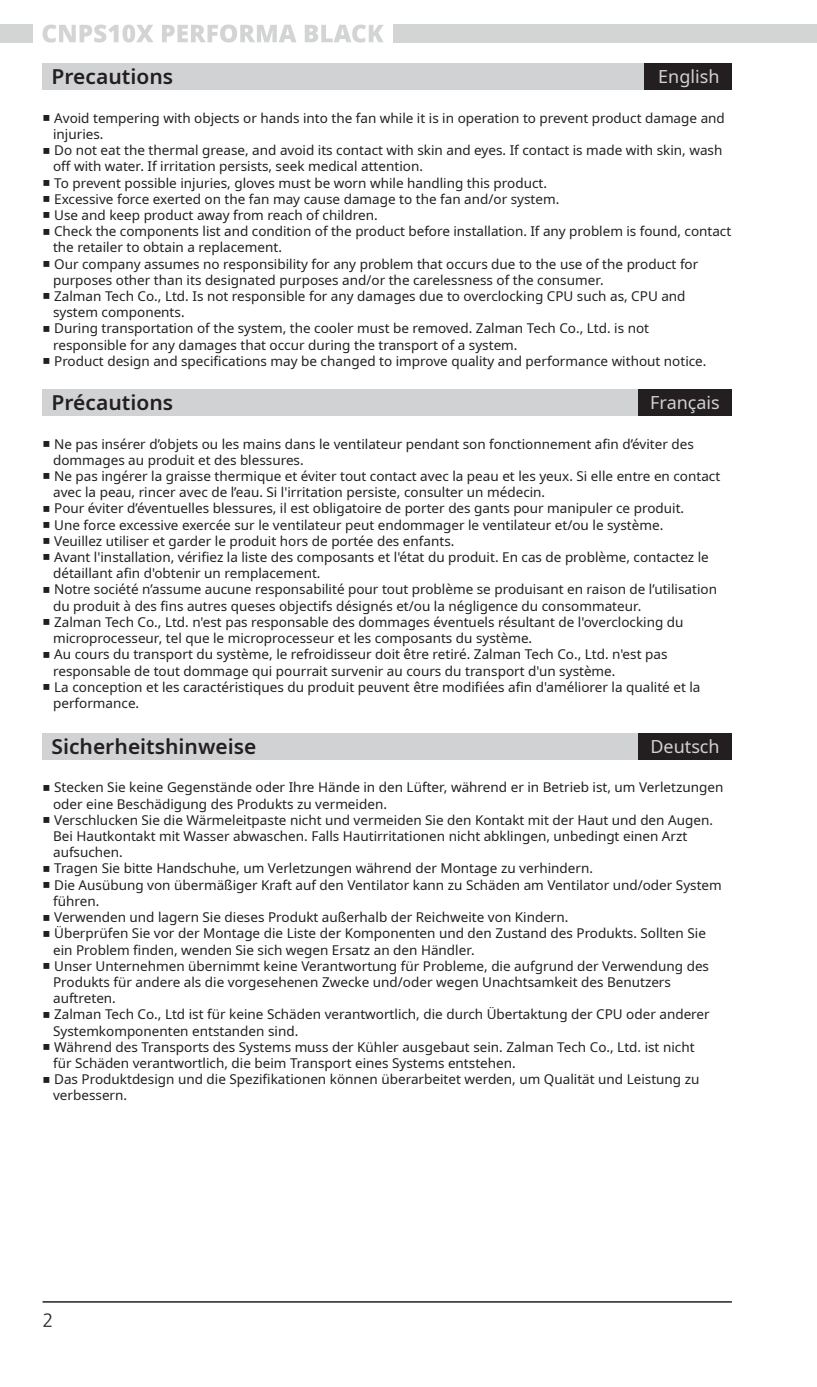
<style>
.page{position:relative;width:817px;height:1387px;background:#fff}
.page>*{position:absolute;margin:0;border:0;box-sizing:border-box;transform-origin:0 0}
.t1{font:600 21px "Noto Sans";color:#231f20}
.t2{font:18px "Noto Sans";color:#d1d2d4}
.t3{font:18px "Nanum Gothic";color:#231f20}
.t4{font:13.5px "Noto Sans";color:#231f20}
.s1{font-family:"Arial Unicode MS"}
</style>
<div class="page">
<hr style="left:43px;top:1300px;width:688px;height:2px;background:#231f20">
<div style="left:392px;top:25px;width:424px;height:18px;background:#d3d4d4"></div>
<div style="left:0;top:25px;width:33px;height:18px;background:#d3d4d4"></div>
<svg style="left:43px;top:25px;width:110px;height:18px"></svg>
<svg style="left:162px;top:25px;width:134px;height:18px"></svg>
<svg style="left:305px;top:25px;width:79px;height:18px"></svg>
<div style="left:43px;top:63px;width:687px;height:27px;background:#d1d2d4"></div>
<div style="left:644px;top:63px;width:87px;height:27px;background:#231f20"></div>
<div style="left:43px;top:389px;width:687px;height:26px;background:#d1d2d4"></div>
<div style="left:43px;top:733px;width:687px;height:26px;background:#d1d2d4"></div>
<div style="left:638px;top:389px;width:93px;height:27px;background:#231f20"></div>
<div style="left:638px;top:733px;width:93px;height:26px;background:#231f20"></div>
<p class="t1" style="left:51px;top:62px;width:123px">Precautions</p>
<p class="t2" style="left:658px;top:64px;width:63px">English</p>
<p class="t4" style="left:43px;top:108px;width:683px"><span class="s1">■</span> Avoid tempering with objects or hands into the fan while it is in operation to prevent product damage and</p>
<p class="t4" style="left:53px;top:124px;width:52px">injuries.</p>
<p class="t4" style="left:43px;top:141px;width:681px"><span class="s1">■</span> Do not eat the thermal grease, and avoid its contact with skin and eyes. If contact is made with skin, wash</p>
<p class="t4" style="left:53px;top:157px;width:371px">off with water. If irritation persists, seek medical attention.</p>
<p class="t4" style="left:43px;top:173px;width:506px"><span class="s1">■</span> To prevent possible injuries, gloves must be worn while handling this product.</p>
<p class="t4" style="left:43px;top:189px;width:518px"><span class="s1">■</span> Excessive force exerted on the fan may cause damage to the fan and/or system.</p>
<p class="t4" style="left:43px;top:205px;width:336px"><span class="s1">■</span> Use and keep product away from reach of children.</p>
<p class="t4" style="left:43px;top:222px;width:690px"><span class="s1">■</span> Check the components list and condition of the product before installation. If any problem is found, contact</p>
<p class="t4" style="left:53px;top:238px;width:230px">the retailer to obtain a replacement.</p>
<p class="t4" style="left:43px;top:254px;width:657px"><span class="s1">■</span> Our company assumes no responsibility for any problem that occurs due to the use of the product for</p>
<p class="t4" style="left:53px;top:270px;width:552px">purposes other than its designated purposes and/or the carelessness of the consumer.</p>
<p class="t4" style="left:43px;top:286px;width:644px"><span class="s1">■</span> Zalman Tech Co., Ltd. Is not responsible for any damages due to overclocking CPU such as, CPU and</p>
<p class="t4" style="left:53px;top:303px;width:133px">system components.</p>
<p class="t4" style="left:43px;top:319px;width:608px"><span class="s1">■</span> During transportation of the system, the cooler must be removed. Zalman Tech Co., Ltd. is not</p>
<p class="t4" style="left:53px;top:335px;width:466px">responsible for any damages that occur during the transport of a system.</p>
<p class="t4" style="left:43px;top:351px;width:665px"><span class="s1">■</span> Product design and specifications may be changed to improve quality and performance without notice.</p>
<p class="t1" style="left:51px;top:387px;width:123px">Précautions</p>
<p class="t2" style="left:650px;top:390px;width:71px">Français</p>
<p class="t4" style="left:43px;top:434px;width:652px"><span class="s1">■</span> Ne pas insérer d’objets ou les mains dans le ventilateur pendant son fonctionnement afin d’éviter des</p>
<p class="t4" style="left:53px;top:450px;width:252px">dommages au produit et des blessures.</p>
<p class="t4" style="left:43px;top:466px;width:679px"><span class="s1">■</span> Ne pas ingérer la graisse thermique et éviter tout contact avec la peau et les yeux. Si elle entre en contact</p>
<p class="t4" style="left:53px;top:482px;width:493px">avec la peau, rincer avec de l’eau. Si l'irritation persiste, consulter un médecin.</p>
<p class="t4" style="left:43px;top:499px;width:643px"><span class="s1">■</span> Pour éviter d’éventuelles blessures, il est obligatoire de porter des gants pour manipuler ce produit.</p>
<p class="t4" style="left:43px;top:515px;width:622px"><span class="s1">■</span> Une force excessive exercée sur le ventilateur peut endommager le ventilateur et/ou le système.</p>
<p class="t4" style="left:43px;top:531px;width:413px"><span class="s1">■</span> Veuillez utiliser et garder le produit hors de portée des enfants.</p>
<p class="t4" style="left:43px;top:547px;width:667px"><span class="s1">■</span> Avant l'installation, vérifiez la liste des composants et l'état du produit. En cas de problème, contactez le</p>
<p class="t4" style="left:53px;top:563px;width:269px">détaillant afin d'obtenir un remplacement.</p>
<p class="t4" style="left:43px;top:580px;width:675px"><span class="s1">■</span> Notre société n’assume aucune responsabilité pour tout problème se produisant en raison de l’utilisation</p>
<p class="t4" style="left:53px;top:596px;width:589px">du produit à des fins autres queses objectifs désignés et/ou la négligence du consommateur.</p>
<p class="t4" style="left:43px;top:612px;width:642px"><span class="s1">■</span> Zalman Tech Co., Ltd. n'est pas responsable des dommages éventuels résultant de l'overclocking du</p>
<p class="t4" style="left:53px;top:628px;width:480px">microprocesseur, tel que le microprocesseur et les composants du système.</p>
<p class="t4" style="left:43px;top:644px;width:626px"><span class="s1">■</span> Au cours du transport du système, le refroidisseur doit être retiré. Zalman Tech Co., Ltd. n'est pas</p>
<p class="t4" style="left:53px;top:661px;width:564px">responsable de tout dommage qui pourrait survenir au cours du transport d'un système.</p>
<p class="t4" style="left:43px;top:677px;width:659px"><span class="s1">■</span> La conception et les caractéristiques du produit peuvent être modifiées afin d'améliorer la qualité et la</p>
<p class="t4" style="left:53px;top:693px;width:88px">performance.</p>
<p class="t1" style="left:51px;top:731px;width:206px">Sicherheitshinweise</p>
<p class="t2" style="left:650px;top:733px;width:71px">Deutsch</p>
<p class="t4" style="left:43px;top:778px;width:682px"><span class="s1">■</span> Stecken Sie keine Gegenstände oder Ihre Hände in den Lüfter, während er in Betrieb ist, um Verletzungen</p>
<p class="t4" style="left:53px;top:794px;width:335px">oder eine Beschädigung des Produkts zu vermeiden.</p>
<p class="t4" style="left:43px;top:810px;width:671px"><span class="s1">■</span> Verschlucken Sie die Wärmeleitpaste nicht und vermeiden Sie den Kontakt mit der Haut und den Augen.</p>
<p class="t4" style="left:53px;top:826px;width:635px">Bei Hautkontakt mit Wasser abwaschen. Falls Hautirritationen nicht abklingen, unbedingt einen Arzt</p>
<p class="t4" style="left:53px;top:842px;width:71px">aufsuchen.</p>
<p class="t4" style="left:43px;top:859px;width:552px"><span class="s1">■</span> Tragen Sie bitte Handschuhe, um Verletzungen während der Montage zu verhindern.</p>
<p class="t4" style="left:43px;top:875px;width:680px"><span class="s1">■</span> Die Ausübung von übermäßiger Kraft auf den Ventilator kann zu Schäden am Ventilator und/oder System</p>
<p class="t4" style="left:53px;top:891px;width:48px">führen.</p>
<p class="t4" style="left:43px;top:907px;width:527px"><span class="s1">■</span> Verwenden und lagern Sie dieses Produkt außerhalb der Reichweite von Kindern.</p>
<p class="t4" style="left:43px;top:923px;width:664px"><span class="s1">■</span> Überprüfen Sie vor der Montage die Liste der Komponenten und den Zustand des Produkts. Sollten Sie</p>
<p class="t4" style="left:53px;top:940px;width:423px">ein Problem finden, wenden Sie sich wegen Ersatz an den Händler.</p>
<p class="t4" style="left:43px;top:956px;width:668px"><span class="s1">■</span> Unser Unternehmen übernimmt keine Verantwortung für Probleme, die aufgrund der Verwendung des</p>
<p class="t4" style="left:53px;top:972px;width:619px">Produkts für andere als die vorgesehenen Zwecke und/oder wegen Unachtsamkeit des Benutzers</p>
<p class="t4" style="left:53px;top:988px;width:64px">auftreten.</p>
<p class="t4" style="left:43px;top:1004px;width:668px"><span class="s1">■</span> Zalman Tech Co., Ltd ist für keine Schäden verantwortlich, die durch Übertaktung der CPU oder anderer</p>
<p class="t4" style="left:53px;top:1021px;width:247px">Systemkomponenten entstanden sind.</p>
<p class="t4" style="left:43px;top:1037px;width:653px"><span class="s1">■</span> Während des Transports des Systems muss der Kühler ausgebaut sein. Zalman Tech Co., Ltd. ist nicht</p>
<p class="t4" style="left:53px;top:1053px;width:464px">für Schäden verantwortlich, die beim Transport eines Systems entstehen.</p>
<p class="t4" style="left:43px;top:1069px;width:658px"><span class="s1">■</span> Das Produktdesign und die Spezifikationen können überarbeitet werden, um Qualität und Leistung zu</p>
<p class="t4" style="left:53px;top:1085px;width:76px">verbessern.</p>
<h2 class="t3" style="left:43px;top:1311px;width:12px">2</h2>
</div>
